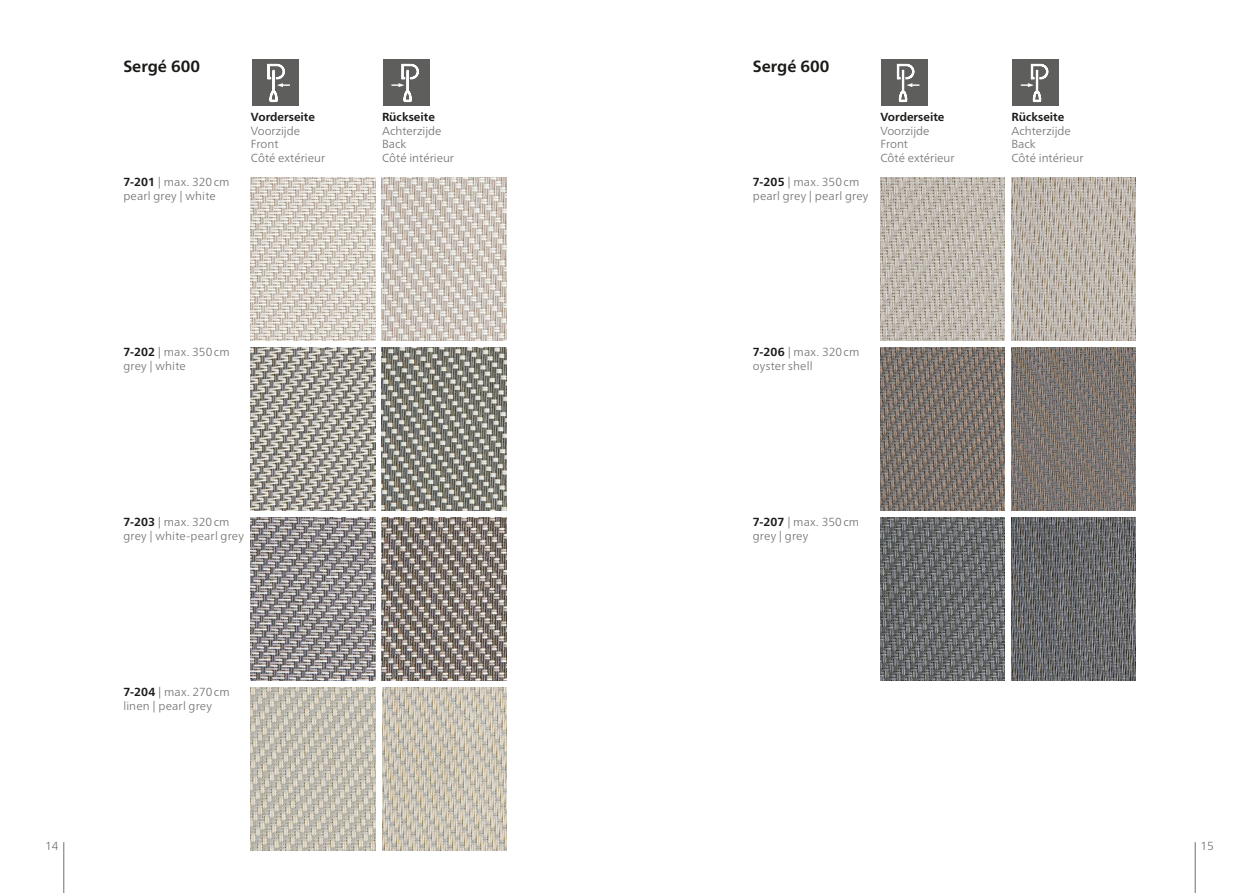
<style>
.page{position:relative;width:1259px;height:893px;background:#fff}
.page>*{position:absolute;margin:0;border:0;box-sizing:border-box;transform-origin:0 0}
.t1{font:700 16.2px "Frutiger Neue LTW1 G";color:#1a1a18}
.t2{font:300 11.7px/13.5px "Frutiger Neue LTW1 G";color:#6f6f6e}
.t3{font:700 11.7px "Frutiger Neue LTW1 G";color:#1a1a18}
.s1{font-weight:700;color:#1a1a18}
</style>
<div class="page">
<hr style="left:63px;top:842px;width:1px;height:51px;background:#6f6f6e">
<hr style="left:1194px;top:842px;width:1px;height:51px;background:#6f6f6e">
<img style="left:382px;top:177px;width:124px;height:164px">
<img style="left:251px;top:177px;width:124px;height:164px">
<img style="left:382px;top:347px;width:124px;height:164px">
<img style="left:251px;top:347px;width:124px;height:164px">
<img style="left:382px;top:517px;width:124px;height:163px">
<img style="left:251px;top:517px;width:124px;height:163px">
<img style="left:382px;top:687px;width:124px;height:163px">
<img style="left:251px;top:687px;width:124px;height:163px">
<div style="left:252px;top:60px;width:46px;height:46px;background:#5e5e5d"></div>
<svg style="left:267px;top:63px;width:23px;height:40px"></svg>
<div style="left:383px;top:60px;width:46px;height:46px;background:#5e5e5d"></div>
<svg style="left:391px;top:63px;width:28px;height:40px"></svg>
<div style="left:881px;top:60px;width:46px;height:46px;background:#5e5e5d"></div>
<svg style="left:896px;top:63px;width:23px;height:40px"></svg>
<div style="left:1012px;top:60px;width:46px;height:46px;background:#5e5e5d"></div>
<svg style="left:1020px;top:63px;width:29px;height:40px"></svg>
<img style="left:1011px;top:177px;width:124px;height:164px">
<img style="left:880px;top:177px;width:124px;height:164px">
<img style="left:1011px;top:347px;width:124px;height:164px">
<img style="left:880px;top:347px;width:124px;height:164px">
<img style="left:1011px;top:517px;width:124px;height:163px">
<img style="left:880px;top:517px;width:124px;height:163px">
<h1 class="t1" style="left:123px;top:57px;width:78px">Sergé 600</h1>
<h1 class="t1" style="left:753px;top:57px;width:78px">Sergé 600</h1>
<p class="t3" style="left:251px;top:110px;width:66px">Vorderseite</p>
<p class="t2" style="left:251px;top:124px;width:76px">Voorzijde<br>Front<br>Côté extérieur</p>
<p class="t3" style="left:382px;top:110px;width:54px">Rückseite</p>
<p class="t2" style="left:382px;top:124px;width:74px">Achterzijde<br>Back<br>Côté intérieur</p>
<p class="t3" style="left:880px;top:110px;width:66px">Vorderseite</p>
<p class="t2" style="left:880px;top:124px;width:76px">Voorzijde<br>Front<br>Côté extérieur</p>
<p class="t3" style="left:1011px;top:110px;width:54px">Rückseite</p>
<p class="t2" style="left:1011px;top:124px;width:74px">Achterzijde<br>Back<br>Côté intérieur</p>
<p class="t2" style="left:123px;top:175px;width:108px"><span class="s1">7-201</span> | max. 320cm pearl grey | white</p>
<p class="t2" style="left:753px;top:175px;width:117px"><span class="s1">7-205</span> | max. 350cm pearl grey | pearl grey</p>
<p class="t2" style="left:123px;top:345px;width:108px"><span class="s1">7-202</span> | max. 350cm grey | white</p>
<p class="t2" style="left:753px;top:345px;width:108px"><span class="s1">7-206</span> | max. 320cm oyster shell</p>
<p class="t2" style="left:123px;top:515px;width:122px"><span class="s1">7-203</span> | max. 320cm grey | white-pearl grey</p>
<p class="t2" style="left:753px;top:515px;width:108px"><span class="s1">7-207</span> | max. 350cm grey | grey</p>
<p class="t2" style="left:123px;top:685px;width:108px"><span class="s1">7-204</span> | max. 270cm linen | pearl grey</p>
<p class="t2" style="left:45px;top:839px;width:15px">14</p>
<p class="t2" style="left:1200px;top:839px;width:15px">15</p>
</div>
